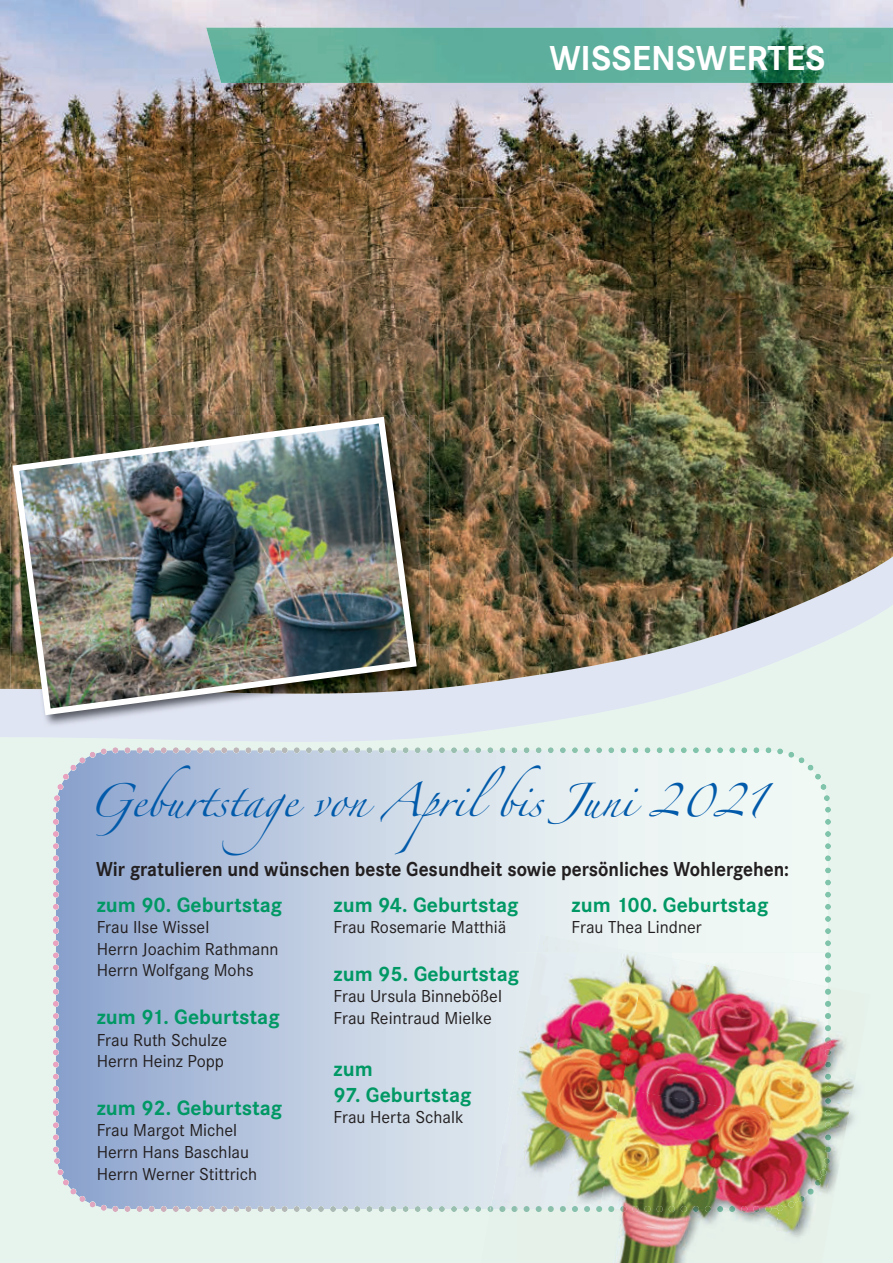
<style>
.page{position:relative;width:893px;height:1263px;background:#fff}
.page>*{position:absolute;margin:0;border:0;box-sizing:border-box;transform-origin:0 0}
.t1{font:700 36px "Corporate S";color:#fff}
.t2{font:30px "Zapfino";color:#015aaa}
.t3{font:700 21.6px "Corporate S";color:#009864}
.t4{font:700 21px "Corporate S";color:#231f20;scale:.92 1}
.t5{font:18px/21.6px "Corporate S";color:#231f20}
</style>
<div class="page">
<div style="left:0;top:587px;width:893px;height:676px;background:#e7f4ee"></div>
<svg style="left:0;top:702px;width:647px;height:40px;fill:#e0e5f3"></svg>
<img style="left:0;top:0;width:893px;height:689px">
<img style="left:206px;top:28px;width:687px;height:55px">
<img style="left:11px;top:694px;width:418px;height:33px">
<img style="left:11px;top:415px;width:418px;height:279px">
<img style="left:13px;top:417px;width:404px;height:298px">
<svg style="left:53px;top:747px;width:778px;height:465px"></svg>
<img style="left:828px;top:983px;width:3px;height:4px">
<img style="left:646px;top:952px;width:179px;height:2px">
<img style="left:825px;top:952px;width:6px;height:31px">
<img style="left:537px;top:935px;width:101px;height:17px">
<img style="left:481px;top:1209px;width:236px;height:54px">
<div style="left:491px;top:1064px;width:26px;height:142px;background:#dfe8ed"></div>
<img style="left:490px;top:1206px;width:227px;height:6px">
<img style="left:779px;top:987px;width:77px;height:251px">
<img style="left:717px;top:1209px;width:62px;height:21px">
<img style="left:646px;top:954px;width:182px;height:134px">
<img style="left:517px;top:952px;width:129px;height:257px">
<img style="left:600px;top:1088px;width:228px;height:121px">
<img style="left:825px;top:989px;width:6px;height:151px">
<img style="left:765px;top:1146px;width:66px;height:66px">
<h1 class="t1" style="left:549px;top:39px;width:277px">WISSENSWERTES</h1>
<h2 class="t2" style="left:88px;top:788px;width:678px">Geburtstage von Aprilbis Juni 2021</h2>
<p class="t4" style="left:96px;top:858px;width:755px">Wir gratulieren und wünschen beste Gesundheit sowie persönliches Wohlergehen:</p>
<p class="t3" style="left:97px;top:893px;width:187px">zum 90. Geburtstag</p>
<p class="t5" style="left:97px;top:916px;width:183px">Frau Ilse Wissel<br>Herrn Joachim Rathmann<br>Herrn Wolfgang Mohs</p>
<p class="t3" style="left:97px;top:1005px;width:185px">zum 91. Geburtstag</p>
<p class="t5" style="left:97px;top:1029px;width:132px">Frau Ruth Schulze<br>Herrn Heinz Popp</p>
<p class="t3" style="left:97px;top:1096px;width:187px">zum 92. Geburtstag</p>
<p class="t5" style="left:97px;top:1120px;width:162px">Frau Margot Michel<br>Herrn Hans Baschlau<br>Herrn Werner Stittrich</p>
<p class="t3" style="left:334px;top:893px;width:186px">zum 94. Geburtstag</p>
<p class="t5" style="left:334px;top:916px;width:174px">Frau Rosemarie Matthiä</p>
<p class="t3" style="left:334px;top:962px;width:187px">zum 95. Geburtstag</p>
<p class="t5" style="left:334px;top:986px;width:170px">Frau Ursula Binnebößel<br>Frau Reintraud Mielke</p>
<p class="t3" style="left:572px;top:893px;width:198px">zum 100. Geburtstag</p>
<p class="t5" style="left:572px;top:916px;width:132px">Frau Thea Lindner</p>
<p class="t3" style="left:334px;top:1057px;width:41px">zum</p>
<p class="t3" style="left:334px;top:1083px;width:139px">97. Geburtstag</p>
<p class="t5" style="left:334px;top:1107px;width:132px">Frau Herta Schalk</p>
</div>
